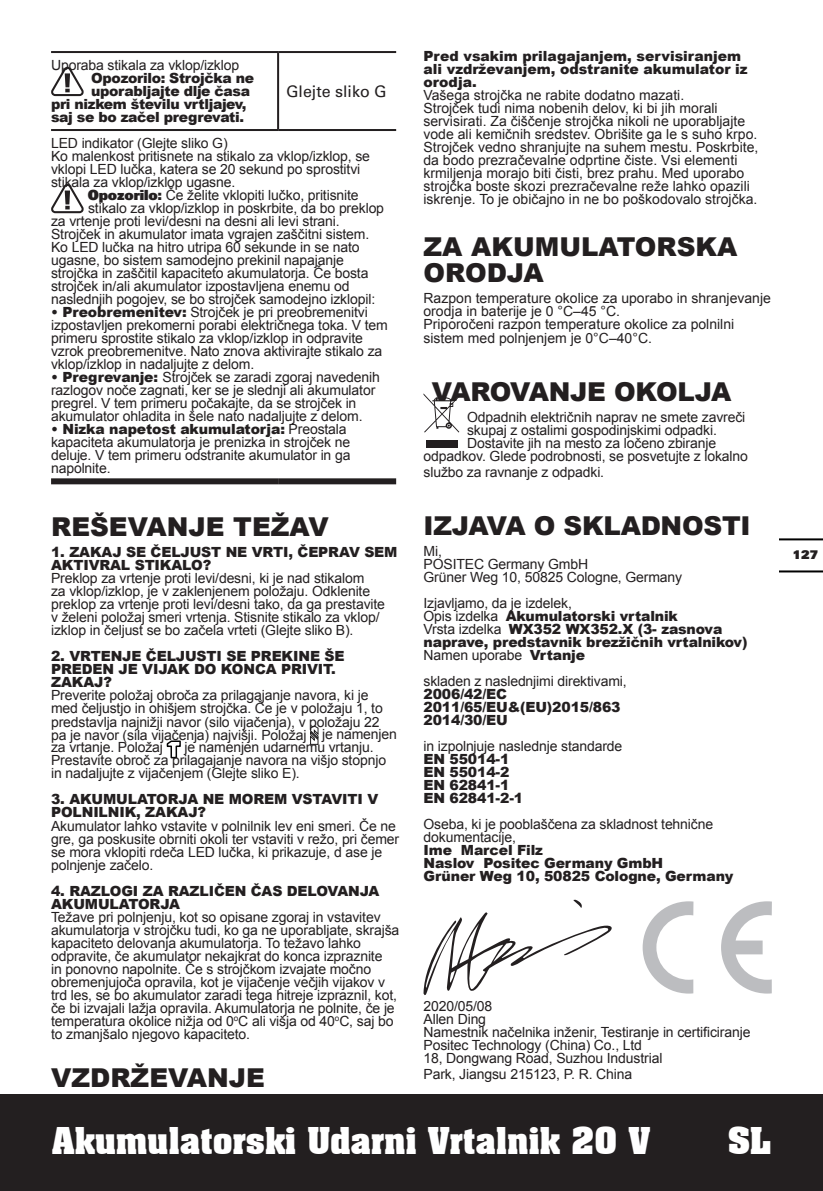
<style>
.page{position:relative;width:823px;height:1191px;background:#fff}
.page>*{position:absolute;margin:0;border:0;box-sizing:border-box;transform-origin:0 0}
.t1{font:700 36px "Aachen BT";letter-spacing:-.025em;color:#fff}
.t2{font:900 26px/26px "Arial";letter-spacing:-.01em;color:#231f20}
.t3{font:16px "Univers";color:#231f20}
.t4{font:14px/13px "Arial";letter-spacing:-.01em;color:#231f20}
.t5{font:900 14px/13px "Arial";letter-spacing:-.01em;color:#231f20}
.t6{font:900 12px "Univers";color:#231f20}
.s1{font-family:"Univers";font-weight:900}
.s2{font-weight:900}
.s3{font-weight:400}
</style>
<div class="page">
<div style="left:0;top:1094px;width:822px;height:97px;background:#231f20"></div>
<hr style="left:779px;top:570px;width:43px;height:2px;background:#000">
<hr style="left:779px;top:538px;width:43px;height:2px;background:#000">
<hr style="left:277px;top:53px;width:2px;height:76px;background:#231f20">
<div style="left:51px;top:478px;width:227px;height:6px;background:#231f20"></div>
<div style="left:278px;top:478px;width:118px;height:6px;background:#231f20"></div>
<hr style="left:51px;top:51px;width:227px;height:2px;background:#231f20">
<hr style="left:278px;top:51px;width:118px;height:2px;background:#231f20">
<hr style="left:51px;top:129px;width:227px;height:2px;background:#231f20">
<hr style="left:278px;top:129px;width:118px;height:2px;background:#231f20">
<svg style="left:51px;top:67px;width:33px;height:29px"></svg>
<svg style="left:51px;top:184px;width:33px;height:29px"></svg>
<svg style="left:310px;top:725px;width:9px;height:20px"></svg>
<svg style="left:166px;top:740px;width:15px;height:19px"></svg>
<svg style="left:423px;top:393px;width:38px;height:39px"></svg>
<div style="left:426px;top:440px;width:32px;height:8px;background:#231f20"></div>
<svg style="left:423px;top:899px;width:189px;height:96px"></svg>
<svg style="left:642px;top:901px;width:51px;height:92px"></svg>
<svg style="left:721px;top:901px;width:50px;height:92px"></svg>
<p class="t4" style="left:51px;top:59px;width:189px">Uporaba stikala za vklop/izklop</p>
<p class="t5" style="left:91px;top:71px;width:164px">Opozorilo: Strojčka ne</p>
<p class="t5" style="left:91px;top:84px;width:160px">uporabljajte dlje časa</p>
<p class="t5" style="left:51px;top:97px;width:197px">pri nizkem številu vrtljajev,</p>
<p class="t5" style="left:51px;top:110px;width:194px">saj se bo začel pregrevati.</p>
<p class="t3" style="left:286px;top:82px;width:102px">Glejte sliko G</p>
<p class="t4" style="left:51px;top:137px;width:178px">LED indikator (Glejte sliko G)</p>
<p class="t4" style="left:51px;top:150px;width:320px">Ko malenkost pritisnete na stikalo za vklop/izklop, se vklopi LED lučka, katera se 20 sekund po sprostitvi stikala za vklop/izklop ugasne.</p>
<p class="t4" style="left:88px;top:189px;width:272px"><span class="s1">Opozorilo</span><span class="s2">:</span> Če želite vklopiti lučko, pritisnite</p>
<p class="t4" style="left:88px;top:202px;width:297px">stikalo za vklop/izklop in poskrbite, da bo preklop</p>
<p class="t4" style="left:51px;top:215px;width:290px">za vrtenje proti levi/desni na desni ali levi strani.</p>
<p class="t4" style="left:51px;top:228px;width:325px">Strojček in akumulator imata vgrajen zaščitni sistem.<br>Ko LED lučka na hitro utripa 60 sekunde in se nato ugasne, bo sistem samodejno prekinil napajanje strojčka in zaščitil kapaciteto akumulatorja. Če bosta strojček in/ali akumulator izpostavljena enemu od naslednjih pogojev, se bo strojček samodejno izklopil:</p>
<p class="t4" style="left:51px;top:306px;width:338px"><span class="s2">• Preobremenitev:</span> Strojček je pri preobremenitvi izpostavljen prekomerni porabi električnega toka. V tem primeru sprostite stikalo za vklop/izklop in odpravite vzrok preobremenitve. Nato znova aktivirajte stikalo za vklop/izklop in nadaljujte z delom.</p>
<p class="t4" style="left:51px;top:371px;width:330px"><span class="s2">• Pregrevanje:</span> Strojček se zaradi zgoraj navedenih razlogov noče zagnati, ker se je slednji ali akumulator pregrel. V tem primeru počakajte, da se strojček in akumulator ohladita in šele nato nadaljujte z delom.</p>
<p class="t4" style="left:51px;top:423px;width:301px"><span class="s2">• Nizka napetost akumulatorja:</span> Preostala kapaciteta akumulatorja je prenizka in strojček ne deluje. V tem primeru odstranite akumulator in ga napolnite.</p>
<p class="t2" style="left:51px;top:513px;width:279px">REŠEVANJE TEŽAV</p>
<p class="t5" style="left:51px;top:545px;width:348px">1. ZAKAJ SE ČELJUST NE VRTI, ČEPRAV SEM<br>AKTIVRAL STIKALO?</p>
<p class="t4" style="left:51px;top:572px;width:335px">Preklop za vrtenje proti levi/desni, ki je nad stikalom<br>za vklop/izklop, je v zaklenjenem položaju. Odklenite preklop za vrtenje proti levi/desni tako, da ga prestavite v želeni položaj smeri vrtenja. Stisnite stikalo za vklop/ izklop in čeljust se bo začela vrteti (Glejte sliko B).</p>
<p class="t5" style="left:51px;top:649px;width:295px">2. VRTENJE ČELJUSTI SE PREKINE ŠE<br>PREDEN JE VIJAK DO KONCA PRIVIT.<br>ZAKAJ?</p>
<p class="t4" style="left:51px;top:689px;width:347px">Preverite položaj obroča za prilagajanje navora, ki je med čeljustjo in ohišjem strojčka. Če je v položaju 1, to predstavlja najnižji navor (silo vijačenja), v položaju 22 pa je navor (sila vijačenja) najvišji. Položaj je namenjen za vrtanje. Položaj</p>
<p class="t4" style="left:51px;top:741px;width:336px;text-indent:133px">je namenjen udarnemu vrtanju.<br>Prestavite obroč za prilagajanje navora na višjo stopnjo in nadaljujte z vijačenjem (Glejte sliko E).</p>
<p class="t5" style="left:51px;top:792px;width:328px">3. AKUMULATORJA NE MOREM VSTAVITI V<br>POLNILNIK, ZAKAJ?</p>
<p class="t4" style="left:51px;top:819px;width:349px">Akumulator lahko vstavite v polnilnik lev eni smeri. Če ne gre, ga poskusite obrniti okoli ter vstaviti v režo, pri čemer se mora vklopiti rdeča LED lučka, ki prikazuje, d ase je polnjenje začelo.</p>
<p class="t5" style="left:51px;top:883px;width:330px">4. RAZLOGI ZA RAZLIČEN ČAS DELOVANJA<br>AKUMULATORJA</p>
<p class="t4" style="left:51px;top:910px;width:349px">Težave pri polnjenju, kot so opisane zgoraj in vstavitev akumulatorja v strojčku tudi, ko ga ne uporabljate, skrajša kapaciteto delovanja akumulatorja. To težavo lahko odpravite, če akumulator nekajkrat do konca izpraznite<br>in ponovno napolnite. Če s strojčkom izvajate močno obremenjujoča opravila, kot je vijačenje večjih vijakov v trd les, se bo akumulator zaradi tega hitreje izpraznil, kot, če bi izvajali lažja opravila. Akumulatorja ne polnite, če je temperatura okolice nižja od 0<sup>o</sup>C ali višja od 40<sup>o</sup>C, saj bo to zmanjšalo njegovo kapaciteto.</p>
<p class="t2" style="left:51px;top:1063px;width:215px">VZDRŽEVANJE</p>
<p class="t5" style="left:423px;top:49px;width:325px">Pred vsakim prilagajanjem, servisiranjem ali vzdrževanjem, odstranite akumulator iz orodja.</p>
<p class="t4" style="left:423px;top:89px;width:262px">Vašega strojčka ne rabite dodatno mazati.</p>
<p class="t4" style="left:423px;top:102px;width:336px">Strojček tudi nima nobenih delov, ki bi jih morali servisirati. Za čiščenje strojčka nikoli ne uporabljajte vode ali kemičnih sredstev. Obrišite ga le s suho krpo.<br>Strojček vedno shranjujte na suhem mestu. Poskrbite, da bodo prezračevalne odprtine čiste. Vsi elementi krmiljenja morajo biti čisti, brez prahu. Med uporabo strojčka boste skozi prezračevalne reže lahko opazili iskrenje. To je običajno in ne bo poškodovalo strojčka.</p>
<p class="t2" style="left:423px;top:233px;width:315px">ZA AKUMULATORSKA<br>ORODJA</p>
<p class="t4" style="left:423px;top:292px;width:349px">Razpon temperature okolice za uporabo in shranjevanje orodja in baterije je 0 °C–45 °C.</p>
<p class="t4" style="left:423px;top:317px;width:312px;line-height:14px">Priporočeni razpon temperature okolice za polnilni sistem med polnjenjem je 0°C–40°C.</p>
<p class="t2" style="left:431px;top:378px;width:301px">VAROVANJE OKOLJA</p>
<p class="t4" style="left:467px;top:411px;width:279px">Odpadnih električnih naprav ne smete zavreči</p>
<p class="t4" style="left:467px;top:424px;width:251px">skupaj z ostalimi gospodinjskimi odpadki.</p>
<p class="t4" style="left:467px;top:437px;width:250px">Dostavite jih na mesto za ločeno zbiranje</p>
<p class="t4" style="left:423px;top:450px;width:326px">odpadkov. Glede podrobnosti, se posvetujte z lokalno</p>
<p class="t4" style="left:423px;top:466px;width:182px">službo za ravnanje z odpadki.</p>
<p class="t2" style="left:423px;top:512px;width:328px">IZJAVA O SKLADNOSTI</p>
<p class="t4" style="left:423px;top:545px;width:20px">Mi,</p>
<p class="t4" style="left:423px;top:558px;width:166px">POSITEC Germany GmbH</p>
<p class="t4" style="left:423px;top:571px;width:260px">Grüner Weg 10, 50825 Cologne, Germany</p>
<p class="t4" style="left:423px;top:597px;width:150px">Izjavljamo, da je izdelek,</p>
<p class="t5" style="left:423px;top:609px;width:256px"><span class="s3">Opis izdelka</span> Akumulatorski vrtalnik</p>
<p class="t5" style="left:423px;top:622px;width:325px"><span class="s3">Vrsta izdelka</span> WX352 WX352.X (3- zasnova naprave, predstavnik brezžičnih vrtalnikov)</p>
<p class="t4" style="left:423px;top:649px;width:163px">Namen uporabe <span class="s2">Vrtanje</span></p>
<p class="t4" style="left:423px;top:675px;width:205px">skladen z naslednjimi direktivami,</p>
<p class="t5" style="left:423px;top:687px;width:85px">2006/42/EC</p>
<p class="t5" style="left:423px;top:700px;width:198px">2011/65/EU&amp;(EU)2015/863</p>
<p class="t5" style="left:423px;top:713px;width:86px">2014/30/EU</p>
<p class="t4" style="left:423px;top:740px;width:200px">in izpolnjuje naslednje standarde</p>
<p class="t5" style="left:423px;top:752px;width:87px">EN 55014-1</p>
<p class="t5" style="left:423px;top:765px;width:87px">EN 55014-2</p>
<p class="t5" style="left:423px;top:778px;width:87px">EN 62841-1</p>
<p class="t5" style="left:423px;top:791px;width:101px">EN 62841-2-1</p>
<p class="t4" style="left:423px;top:818px;width:291px">Oseba, ki je pooblaščena za skladnost tehnične dokumentacije,</p>
<p class="t5" style="left:423px;top:843px;width:121px">Ime Marcel Filz</p>
<p class="t5" style="left:423px;top:856px;width:241px">Naslov Positec Germany GmbH</p>
<p class="t5" style="left:423px;top:869px;width:311px">Grüner Weg 10, 50825 Cologne, Germany</p>
<p class="t4" style="left:423px;top:1000px;width:70px">2020/05/08</p>
<p class="t4" style="left:423px;top:1013px;width:64px">Allen Ding</p>
<p class="t4" style="left:423px;top:1026px;width:328px">Namestnik načelnika inženir, Testiranje in certificiranje</p>
<p class="t4" style="left:423px;top:1039px;width:220px">Positec Technology (China) Co., Ltd</p>
<p class="t4" style="left:423px;top:1052px;width:240px">18, Dongwang Road, Suzhou Industrial</p>
<p class="t4" style="left:423px;top:1068px;width:210px">Park, Jiangsu 215123, P. R. China</p>
<h1 class="t1" style="left:51px;top:1118px;width:600px">Akumulatorski Udarni Vrtalnik 20 V</h1>
<h1 class="t1" style="left:727px;top:1118px;width:46px">SL</h1>
<p class="t6" style="left:792px;top:546px;width:27px">127</p>
</div>
